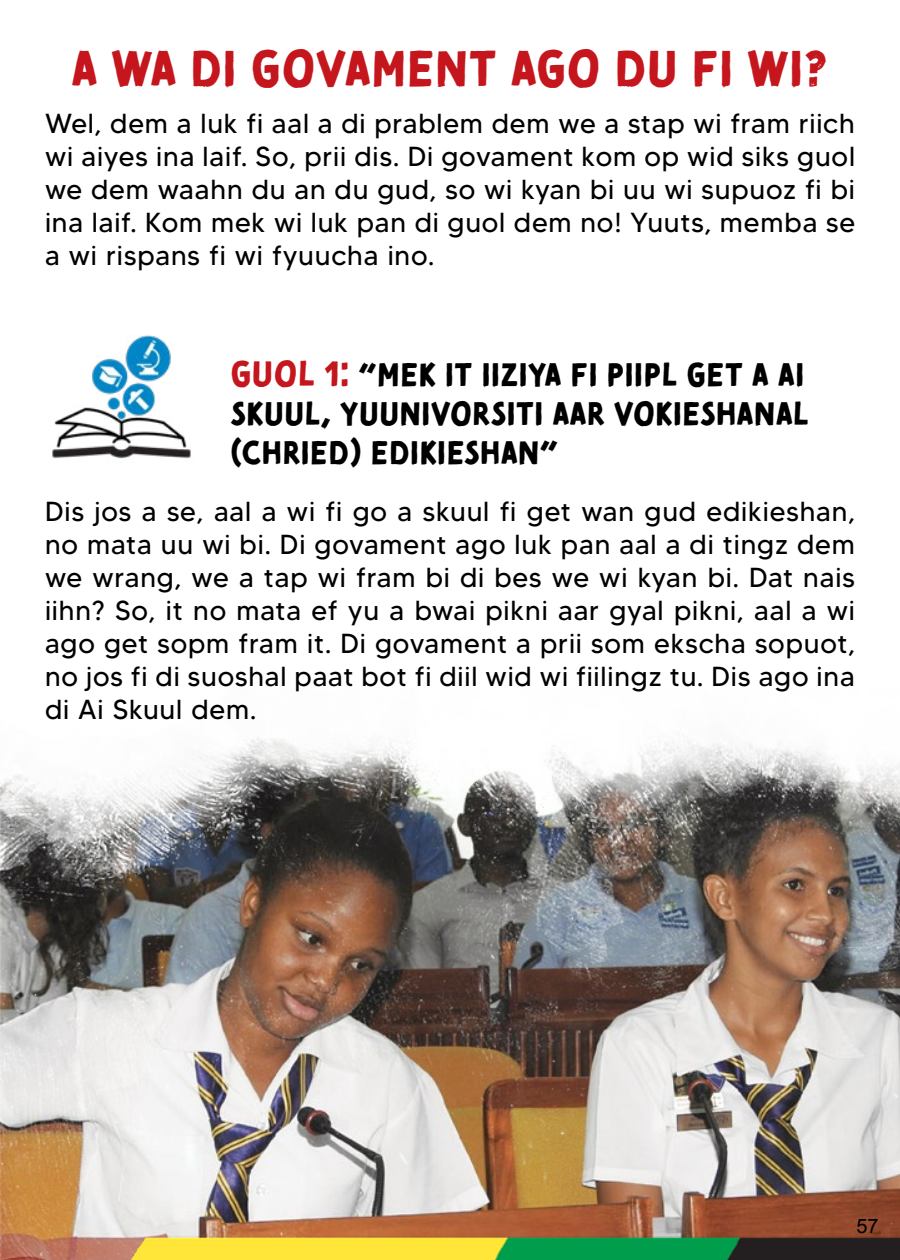
<style>
.page{position:relative;width:900px;height:1260px;background:#fff}
.page>*{position:absolute;margin:0;border:0;box-sizing:border-box;transform-origin:0 0}
.t1{font:50px "Tomarik Brush";letter-spacing:.02em;color:#c4161c}
.t2{font:32.5px/39px "Tomarik Brush";letter-spacing:.02em;color:#000}
.t3{font:27.5px/33px "MADETOMMY";letter-spacing:.03em;color:#000;text-align:justify}
.t4{font:20px "Arial";color:#000}
.s1{font-size:35px;color:#c4161c}
</style>
<div class="page">
<img style="left:4px;top:738px;width:896px;height:522px">
<img style="left:52px;top:335px;width:139px;height:124px">
<h1 class="t1" style="left:72px;top:23px;width:758px">A WA DI GOVAMENT AGO DU FI WI?</h1>
<p class="t3" style="left:45px;top:106px;width:812px">Wel, dem a luk fi aal a di prablem dem we a stap wi fram riich wi aiyes ina laif. So, prii dis. Di govament kom op wid siks guol we dem waahn du an du gud, so wi kyan bi uu wi supuoz fi bi ina laif. Kom mek wi luk pan di guol dem no! Yuuts, memba se a wi rispans fi wi fyuucha ino.</p>
<p class="t2" style="left:230px;top:352px;width:580px"><span class="s1">GUOL 1:</span> “MEK IT IIZIYA FI PIIPL GET A AI<br>SKUUL, YUUNIVORSITI AAR VOKIESHANAL (CHRIED) EDIKIESHAN”</p>
<p class="t3" style="left:45px;top:495px;width:812px">Dis jos a se, aal a wi fi go a skuul fi get wan gud edikieshan, no mata uu wi bi. Di govament ago luk pan aal a di tingz dem we wrang, we a tap wi fram bi di bes we wi kyan bi. Dat nais iihn? So, it no mata ef yu a bwai pikni aar gyal pikni, aal a wi ago get sopm fram it. Di govament a prii som ekscha sopuot, no jos fi di suoshal paat bot fi diil wid wi fiilingz tu. Dis ago ina di Ai Skuul dem.</p>
<p class="t4" style="left:856px;top:1213px;width:24px">57</p>
</div>
